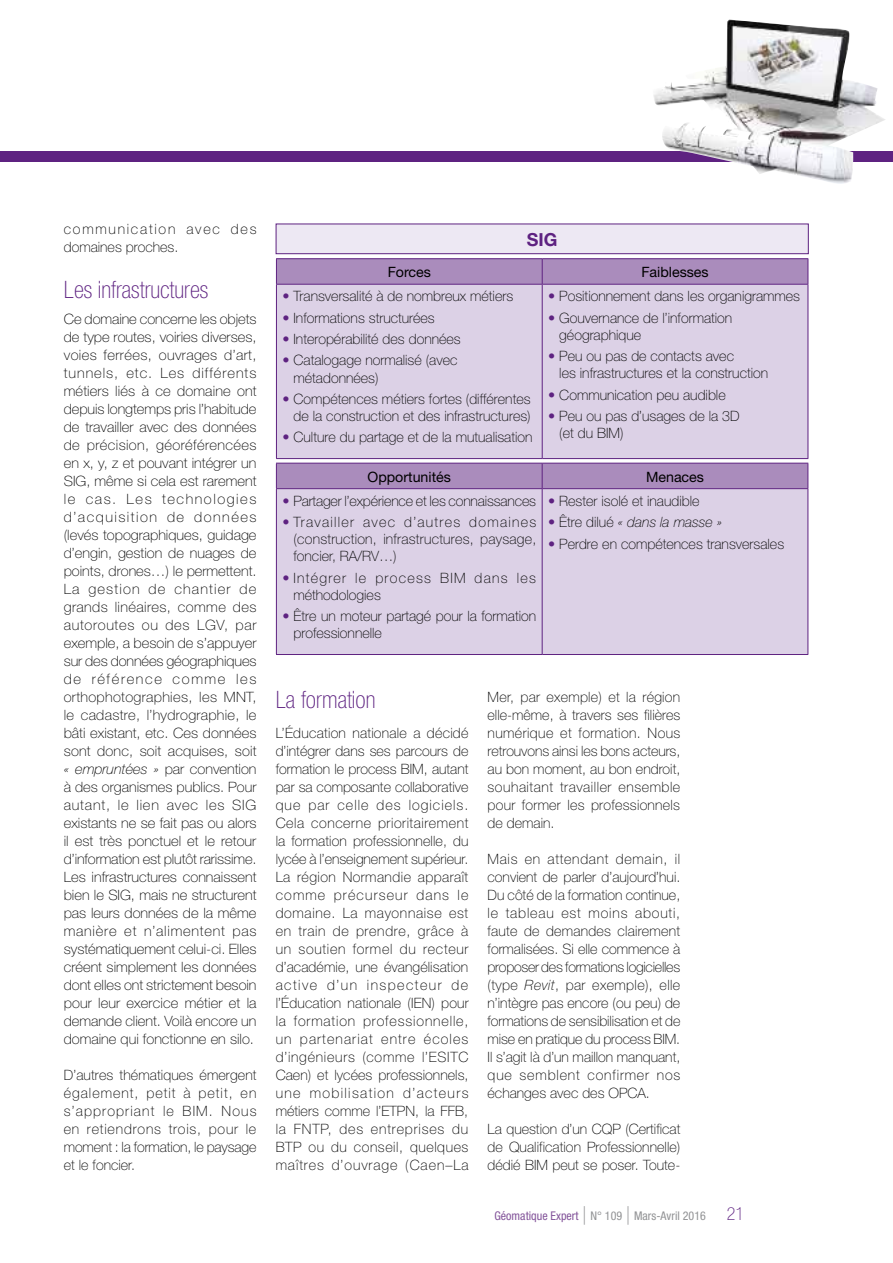
<style>
.page{position:relative;width:893px;height:1263px;background:#fff}
.page>*{position:absolute;margin:0;border:0;box-sizing:border-box;transform-origin:0 0}
.t1{font:100 condensed 24px "Helvetica Neue";color:#5e2281}
.t2{font:700 18px "Helvetica Neue";color:#5e2281}
.t3{font:100 14.25px/18px "Helvetica Neue";color:#000;text-align:justify}
.t4{font:100 14.25px/17.1px "Helvetica Neue";letter-spacing:.09em;color:#000}
.t5{font:100 14.25px/18px "Helvetica Neue";letter-spacing:.125em;color:#000}
.t6{font:14.25px "Helvetica Neue";color:#000}
.t7{font:italic 100 14.25px "Helvetica Neue";color:#000}
.t8{font:condensed 12px "Helvetica Neue";color:#929395}
.s1{font-style:italic}
.s2{color:#5e2281}
.s3{font-style:normal;color:#5e2281}
.s4{font-style:normal}
.s5{color:#83549a}
.s6{font-weight:100;font-size:18px;color:#5e2281}
</style>
<div class="page">
<div style="left:0;top:151px;width:893px;height:11px;background:#5e2281"></div>
<img style="left:653px;top:20px;width:232px;height:164px">
<div style="left:277px;top:285px;width:531px;height:173px;background:#dcd1e6"></div>
<hr style="left:276px;top:258px;width:266px;height:1px;background:#5e2281">
<hr style="left:542px;top:258px;width:266px;height:1px;background:#5e2281">
<svg style="left:276px;top:259px;width:533px;height:25px;background:#a889ba"></svg>
<hr style="left:276px;top:284px;width:266px;height:1px;background:#5e2281">
<hr style="left:276px;top:285px;width:1px;height:173px;background:#5e2281">
<hr style="left:542px;top:284px;width:266px;height:1px;background:#5e2281">
<hr style="left:542px;top:285px;width:1px;height:173px;background:#5e2281">
<hr style="left:808px;top:285px;width:1px;height:173px;background:#5e2281">
<hr style="left:276px;top:458px;width:266px;height:1px;background:#5e2281">
<hr style="left:542px;top:458px;width:266px;height:1px;background:#5e2281">
<div style="left:277px;top:489px;width:530px;height:165px;background:#dcd1e6"></div>
<div style="left:276px;top:463px;width:532px;height:25px;background:#aa8cbc"></div>
<hr style="left:276px;top:488px;width:266px;height:1px;background:#5e2281">
<hr style="left:276px;top:489px;width:1px;height:165px;background:#5e2281">
<hr style="left:542px;top:488px;width:266px;height:1px;background:#5e2281">
<hr style="left:542px;top:489px;width:1px;height:165px;background:#5e2281">
<hr style="left:807px;top:489px;width:1px;height:165px;background:#5e2281">
<hr style="left:276px;top:654px;width:266px;height:1px;background:#5e2281">
<hr style="left:542px;top:654px;width:266px;height:1px;background:#5e2281">
<div style="left:276px;top:224px;width:532px;height:30px;background:#ede8f3"></div>
<div style="left:276px;top:224px;width:533px;height:30px;border:1px solid #5e2281"></div>
<p class="t5" style="left:64px;top:220px;width:194px">communication avec des domaines proches.</p>
<h1 class="t1" style="left:64px;top:276px;width:146px">Les infrastructures</h1>
<p class="t3" style="left:64px;top:310px;width:194px">Ce domaine concerne les objets de type routes, voiries diverses, voies ferrées, ouvrages d’art, tunnels, etc. Les différents métiers liés à ce domaine ont depuis longtemps pris l’habitude de travailler avec des données de précision, géoréférencées en x, y, z et pouvant intégrer un SIG, même si cela est rarement le cas. Les technologies d’acquisition de données (levés topographiques, guidage d’engin, gestion de nuages de points, drones…) le permettent.<br>La gestion de chantier de grands linéaires, comme des autoroutes ou des LGV, par exemple, a besoin de s’appuyer sur des données géographiques de référence comme les orthophotographies, les MNT, le cadastre, l’hydrographie, le bâti existant, etc. Ces données sont donc, soit acquises, soit <span class="s1">« empruntées »</span> par convention à des organismes publics. Pour autant, le lien avec les SIG existants ne se fait pas ou alors il est très ponctuel et le retour d’information est plutôt rarissime.<br>Les infrastructures connaissent bien le SIG, mais ne structurent pas leurs données de la même manière et n’alimentent pas systématiquement celui-ci. Elles créent simplement les données dont elles ont strictement besoin pour leur exercice métier et la demande client. Voilà encore un domaine qui fonctionne en silo.</p>
<p class="t3" style="left:64px;top:1066px;width:194px">D’autres thématiques émergent également, petit à petit, en s’appropriant le BIM. Nous en retiendrons trois, pour le moment : la formation, le paysage et le foncier.</p>
<p class="t2" style="left:527px;top:228px;width:32px">SIG</p>
<p class="t6" style="left:388px;top:263px;width:45px">Forces</p>
<p class="t6" style="left:641px;top:263px;width:69px">Faiblesses</p>
<p class="t3" style="left:282px;top:287px;width:232px"><span class="s2">•</span> Transversalité à de nombreux métiers</p>
<p class="t3" style="left:282px;top:309px;width:154px"><span class="s2">•</span> Informations structurées</p>
<p class="t3" style="left:282px;top:330px;width:180px"><span class="s2">•</span> Interopérabilité des données</p>
<p class="t3" style="left:294px;top:352px;width:165px;line-height:17.1px;text-indent:-11px"><span class="s2">•</span> Catalogage normalisé (avec métadonnées)</p>
<p class="t3" style="left:282px;top:390px;width:250px;line-height:17.1px;text-align:right"><span class="s2">•</span> Compétences métiers fortes (différentes de la construction et des infrastructures)</p>
<p class="t3" style="left:282px;top:428px;width:252px"><span class="s2">•</span> Culture du partage et de la mutualisation</p>
<p class="t3" style="left:548px;top:287px;width:253px"><span class="s2">•</span> Positionnement dans les organigrammes</p>
<p class="t3" style="left:559px;top:309px;width:174px;line-height:17.1px;text-indent:-11px"><span class="s2">•</span> Gouvernance de l’information géographique</p>
<p class="t3" style="left:559px;top:348px;width:210px;line-height:17.1px;text-indent:-11px"><span class="s2">•</span> Peu ou pas de contacts avec<br>les infrastructures et la construction</p>
<p class="t3" style="left:548px;top:386px;width:179px"><span class="s2">•</span> Communication peu audible</p>
<p class="t3" style="left:559px;top:407px;width:182px;line-height:17.1px;text-indent:-11px"><span class="s2">•</span> Peu ou pas d’usages de la 3D (et du BIM)</p>
<p class="t6" style="left:368px;top:468px;width:85px">Opportunités</p>
<p class="t6" style="left:646px;top:468px;width:60px">Menaces</p>
<p class="t3" style="left:282px;top:492px;width:255px"><span class="s2">•</span> Partager l’expérience et les connaissances</p>
<p class="t3" style="left:293px;top:514px;width:244px;line-height:17.1px;text-indent:-11px"><span class="s2">•</span> Travailler avec d’autres domaines (construction, infrastructures, paysage, foncier, RA/RV…)</p>
<p class="t4" style="left:293px;top:569px;width:244px;text-indent:-11px"><span class="s2">•</span> Intégrer le process BIM dans les méthodologies</p>
<p class="t3" style="left:293px;top:608px;width:244px;line-height:17.1px;text-indent:-11px"><span class="s2">•</span> Être un moteur partagé pour la formation professionnelle</p>
<p class="t3" style="left:548px;top:492px;width:153px"><span class="s2">•</span> Rester isolé et inaudible</p>
<p class="t7" style="left:548px;top:514px;width:176px"><span class="s3">•</span> <span class="s4">Être dilué</span> « dans la masse »</p>
<p class="t3" style="left:548px;top:534px;width:237px"><span class="s2">•</span> Perdre en compétences transversales</p>
<h1 class="t1" style="left:276px;top:686px;width:101px">La formation</h1>
<p class="t3" style="left:276px;top:724px;width:194px">L’Éducation nationale a décidé d’intégrer dans ses parcours de formation le process BIM, autant par sa composante collaborative que par celle des logiciels.<br>Cela concerne prioritairement la formation professionnelle, du lycée à l’enseignement supérieur.<br>La région Normandie apparaît comme précurseur dans le domaine. La mayonnaise est en train de prendre, grâce à un soutien formel du recteur d’académie, une évangélisation active d’un inspecteur de l’Éducation nationale (IEN) pour la formation professionnelle, un partenariat entre écoles d’ingénieurs (comme l’ESITC Caen) et lycées professionnels, une mobilisation d’acteurs métiers comme l’ETPN, la FFB, la FNTP, des entreprises du BTP ou du conseil, quelques maîtres d’ouvrage (Caen–La</p>
<p class="t3" style="left:488px;top:688px;width:194px">Mer, par exemple) et la région elle-même, à travers ses filières numérique et formation. Nous retrouvons ainsi les bons acteurs, au bon moment, au bon endroit, souhaitant travailler ensemble pour former les professionnels de demain.</p>
<p class="t3" style="left:488px;top:850px;width:194px">Mais en attendant demain, il convient de parler d’aujourd’hui.<br>Du côté de la formation continue, le tableau est moins abouti, faute de demandes clairement formalisées. Si elle commence à proposer des formations logicielles (type <span class="s1">Revit</span>, par exemple), elle n’intègre pas encore (ou peu) de formations de sensibilisation et de mise en pratique du process BIM.<br>Il s’agit là d’un maillon manquant, que semblent confirmer nos échanges avec des OPCA.</p>
<p class="t3" style="left:488px;top:1120px;width:194px">La question d’un CQP (Certificat de Qualification Professionnelle) dédié BIM peut se poser. Toute-</p>
<p class="t8" style="left:494px;top:1209px;width:251px"><span class="s5">Géomatique Expert</span> N° 109 Mars-Avril 2016 <span class="s6">21</span></p>
</div>
